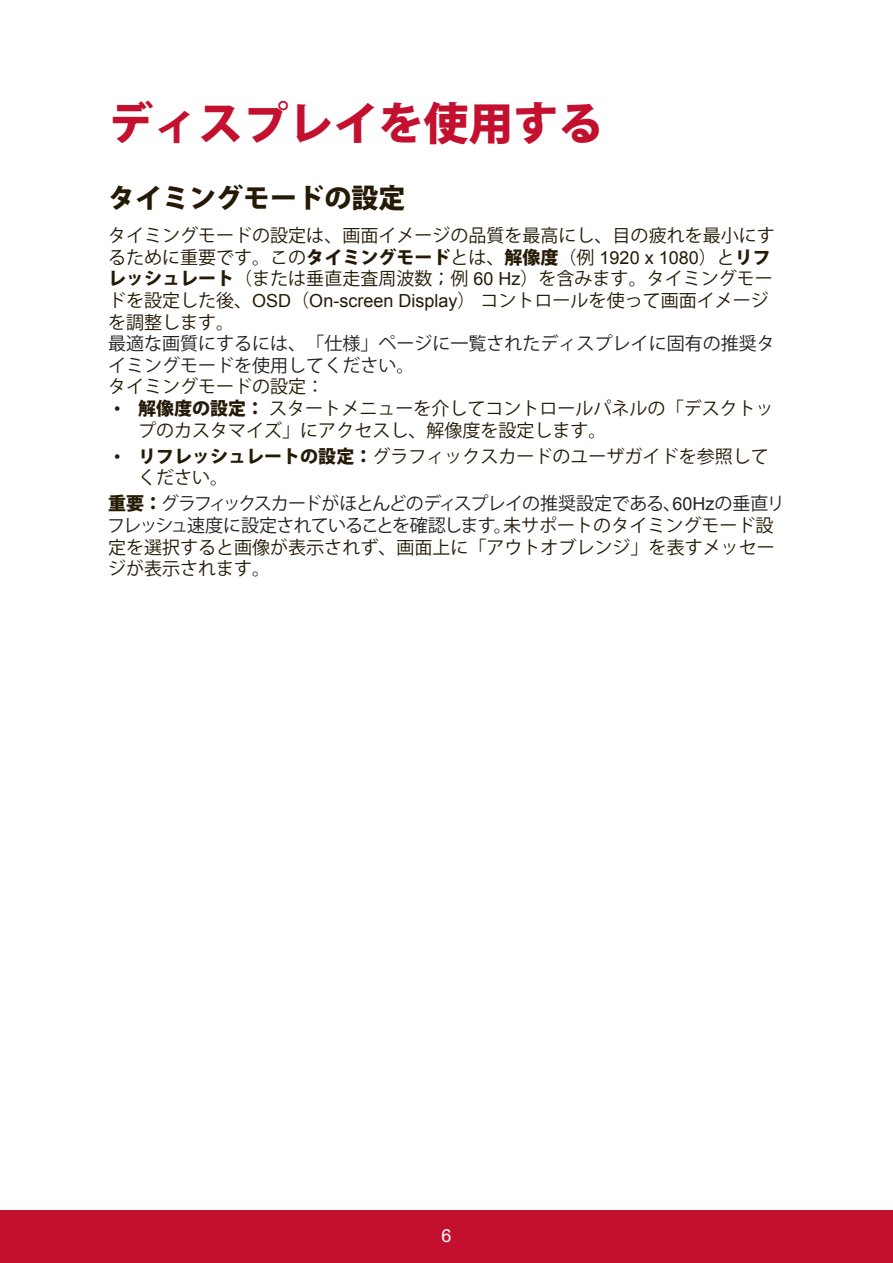
<style>
.page{position:relative;width:893px;height:1263px;background:#fff}
.page>*{position:absolute;margin:0;border:0;box-sizing:border-box;transform-origin:0 0}
.t1{font:800 45px "Koz Go Pro";color:#c3102f}
.t2{font:800 27px "Koz Go Pro";color:#251a05}
.t3{font:18px/21.6px "Koz Go Pro";color:#251a05}
.t4{font:18px/21.6px "Koz Go Pro";color:#231f20}
.t5{font:18px "Arial";color:#fff}
.s1{font-weight:800}
.s2{font-family:"Arial"}
.s3{color:#231f20}
.s4{font-family:"Arial";color:#231f20}
</style>
<div class="page">
<div style="left:0;top:1210px;width:892px;height:53px;background:#c3102f"></div>
<h1 class="t1" style="left:108px;top:94px;width:496px">ディスプレイを使用する</h1>
<h2 class="t2" style="left:108px;top:181px;width:298px">タイミングモードの設定</h2>
<p class="t3" style="left:108px;top:225px;width:667px">タイミングモードの設定は、画面イメージの品質を最高にし、目の疲れを最小にするために重要です。この<span class="s1">タイミングモード</span>とは、<span class="s1">解像度</span>（例 <span class="s2">1920 x 1080</span>）と<span class="s1">リフレッシュレート</span>（または垂直走査周波数；例 <span class="s2">60 Hz</span>）を含みます。タイミングモードを設定した後、<span class="s2">OSD</span>（<span class="s2">On-screen Display</span>）コントロールを使って画面イメージを調整します。</p>
<p class="t4" style="left:108px;top:333px;width:667px">最適な画質にするには、「仕様」ページに一覧されたディスプレイに固有の推奨タイミングモードを使用してください。</p>
<p class="t3" style="left:108px;top:376px;width:217px">タイミングモードの設定：</p>
<p class="t3" style="left:138px;top:398px;width:637px;text-indent:-24px"><span class="s2">•</span> <span class="s1">解像度の設定：</span>スタートメニューを介してコントロールパネルの「デスクトップのカスタマイズ」にアクセスし、解像度を設定します。</p>
<p class="t3" style="left:138px;top:446px;width:631px;text-indent:-24px"><span class="s2">•</span> <span class="s1">リフレッシュレートの設定：</span>グラフィックスカードのユーザガイドを参照してください。</p>
<p class="t3" style="left:107px;top:493px;width:679px"><span class="s1">重要：</span><span class="s3">グラフィックスカードがほとんどのディスプレイの推奨設定である、</span><span class="s4">60Hz</span><span class="s3">の垂直リフレッシュ速度に設定されていることを確認します。</span>未サポートのタイミングモード設定を選択すると画像が表示されず、画面上に「アウトオブレンジ」を表すメッセージが表示されます。</p>
<p class="t5" style="left:441px;top:1223px;width:12px">6</p>
</div>
